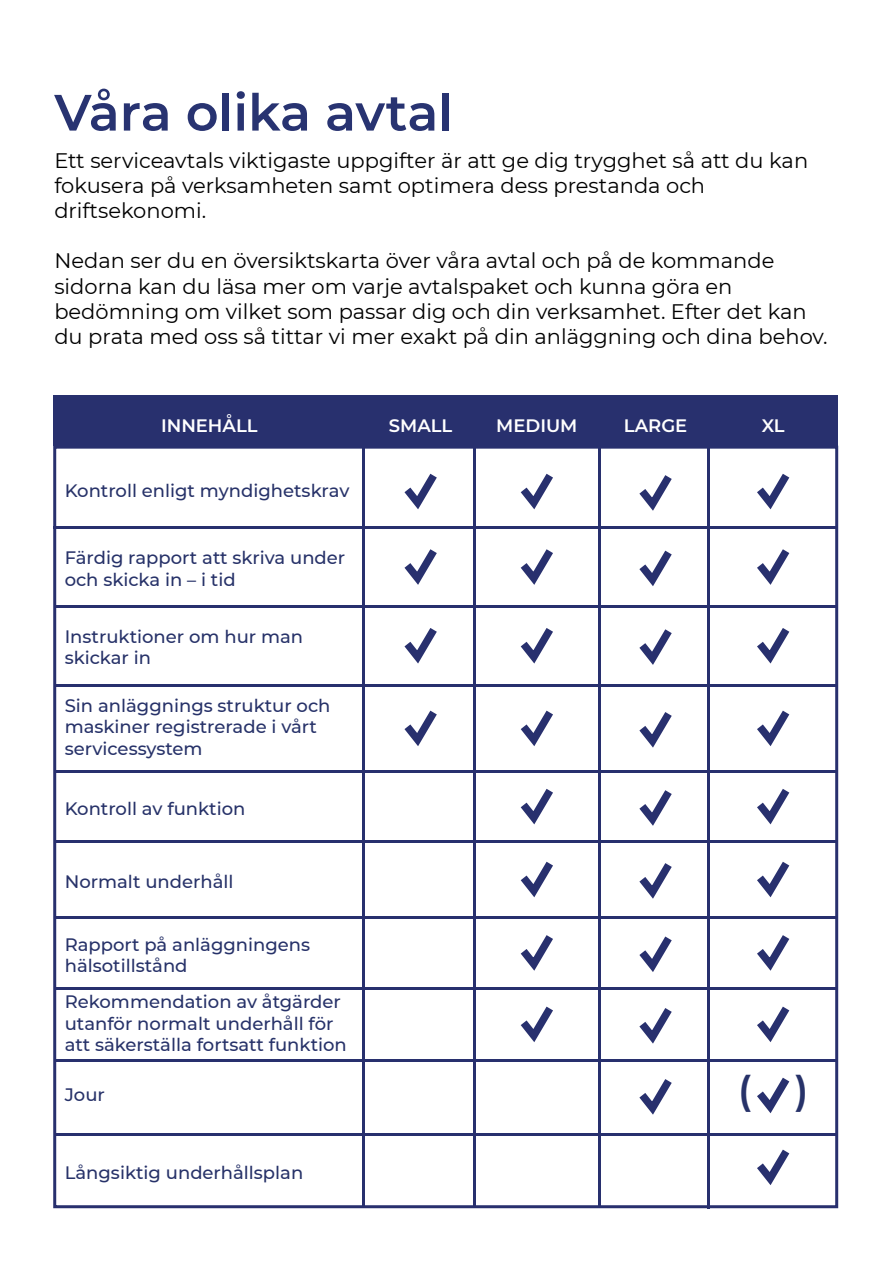
<style>
.page{position:relative;width:893px;height:1263px;background:#fff}
.page>*{position:absolute;margin:0;border:0;box-sizing:border-box;transform-origin:0 0}
.t1{font:600 51px "Montserrat";color:#283371}
.t2{font:600 39px "Montserrat";color:#273269}
.t3{font:21px/25.2px "Montserrat";color:#000}
.t4{font:500 18px/21.6px "Montserrat";color:#273269}
.t5{font:600 18px "Montserrat";color:#fff}
</style>
<div class="page">
<div style="left:53px;top:395px;width:785px;height:51px;background:#28306e"></div>
<div style="left:53px;top:446px;width:785px;height:762px;border:3px solid #28306e"></div>
<hr style="left:54px;top:684px;width:782px;height:3px;background:#28306e">
<hr style="left:55px;top:770px;width:782px;height:2px;background:#28306e">
<hr style="left:53px;top:527px;width:783px;height:2px;background:#28306e">
<hr style="left:54px;top:605px;width:783px;height:2px;background:#28306e">
<hr style="left:54px;top:1059px;width:783px;height:2px;background:#28306e">
<hr style="left:55px;top:1133px;width:782px;height:2px;background:#28306e">
<hr style="left:54px;top:916px;width:783px;height:2px;background:#28306e">
<hr style="left:55px;top:987px;width:782px;height:3px;background:#28306e">
<hr style="left:362px;top:448px;width:2px;height:758px;background:#28306e">
<hr style="left:54px;top:841px;width:783px;height:2px;background:#28306e">
<hr style="left:473px;top:448px;width:2px;height:758px;background:#28306e">
<hr style="left:599px;top:446px;width:2px;height:761px;background:#28306e">
<hr style="left:708px;top:448px;width:2px;height:761px;background:#28306e">
<svg style="left:404px;top:473px;width:33px;height:37px"></svg>
<svg style="left:520px;top:473px;width:33px;height:37px"></svg>
<svg style="left:639px;top:475px;width:33px;height:36px"></svg>
<svg style="left:757px;top:474px;width:33px;height:36px"></svg>
<svg style="left:404px;top:549px;width:33px;height:36px"></svg>
<svg style="left:520px;top:549px;width:33px;height:36px"></svg>
<svg style="left:639px;top:550px;width:33px;height:36px"></svg>
<svg style="left:757px;top:549px;width:33px;height:36px"></svg>
<svg style="left:404px;top:628px;width:33px;height:36px"></svg>
<svg style="left:520px;top:628px;width:33px;height:36px"></svg>
<svg style="left:639px;top:629px;width:33px;height:36px"></svg>
<svg style="left:757px;top:628px;width:33px;height:36px"></svg>
<svg style="left:404px;top:710px;width:33px;height:36px"></svg>
<svg style="left:520px;top:710px;width:33px;height:36px"></svg>
<svg style="left:639px;top:712px;width:33px;height:36px"></svg>
<svg style="left:757px;top:710px;width:33px;height:36px"></svg>
<svg style="left:639px;top:790px;width:33px;height:36px"></svg>
<svg style="left:757px;top:789px;width:33px;height:36px"></svg>
<svg style="left:520px;top:861px;width:33px;height:37px"></svg>
<svg style="left:639px;top:863px;width:33px;height:36px"></svg>
<svg style="left:757px;top:861px;width:33px;height:37px"></svg>
<svg style="left:520px;top:935px;width:33px;height:36px"></svg>
<svg style="left:639px;top:936px;width:33px;height:36px"></svg>
<svg style="left:757px;top:935px;width:33px;height:36px"></svg>
<svg style="left:520px;top:1006px;width:33px;height:36px"></svg>
<svg style="left:639px;top:1008px;width:33px;height:36px"></svg>
<svg style="left:757px;top:1006px;width:33px;height:36px"></svg>
<svg style="left:639px;top:1079px;width:33px;height:36px"></svg>
<svg style="left:757px;top:1077px;width:33px;height:37px"></svg>
<svg style="left:757px;top:1149px;width:33px;height:36px"></svg>
<svg style="left:520px;top:789px;width:33px;height:36px"></svg>
<h1 class="t1" style="left:54px;top:76px;width:400px">Våra olika avtal</h1>
<p class="t3" style="left:54px;top:147px;width:755px">Ett serviceavtals viktigaste uppgifter är att ge dig trygghet så att du kan fokusera på verksamheten samt optimera dess prestanda och driftsekonomi.</p>
<p class="t3" style="left:54px;top:248px;width:775px">Nedan ser du en översiktskarta över våra avtal och på de kommande sidorna kan du läsa mer om varje avtalspaket och kunna göra en bedömning om vilket som passar dig och din verksamhet. Efter det kan du prata med oss så tittar vi mer exakt på din anläggning och dina behov.</p>
<p class="t5" style="left:161px;top:413px;width:98px">INNEHÅLL</p>
<p class="t5" style="left:496px;top:413px;width:83px">MEDIUM</p>
<p class="t5" style="left:624px;top:413px;width:65px">LARGE</p>
<p class="t5" style="left:762px;top:413px;width:24px">XL</p>
<p class="t5" style="left:389px;top:413px;width:65px">SMALL</p>
<p class="t4" style="left:65px;top:479px;width:286px">Kontroll enligt myndighetskrav</p>
<p class="t4" style="left:65px;top:546px;width:282px">Färdig rapport att skriva under och skicka in – i tid</p>
<p class="t4" style="left:65px;top:625px;width:240px">Instruktioner om hur man skickar in</p>
<p class="t4" style="left:65px;top:694px;width:267px">Sin anläggnings struktur och maskiner registrerade i vårt servicessystem</p>
<p class="t4" style="left:65px;top:797px;width:182px">Kontroll av funktion</p>
<p class="t4" style="left:65px;top:870px;width:170px">Normalt underhåll</p>
<p class="t4" style="left:65px;top:933px;width:247px">Rapport på anläggningens hälsotillstånd</p>
<p class="t4" style="left:65px;top:990px;width:284px">Rekommendation av åtgärder utanför normalt underhåll för att säkerställa fortsatt funktion</p>
<p class="t4" style="left:65px;top:1083px;width:42px">Jour</p>
<p class="t4" style="left:65px;top:1161px;width:240px">Långsiktig underhållsplan</p>
<h2 class="t2" style="left:738px;top:1063px;width:72px">( )</h2>
</div>
